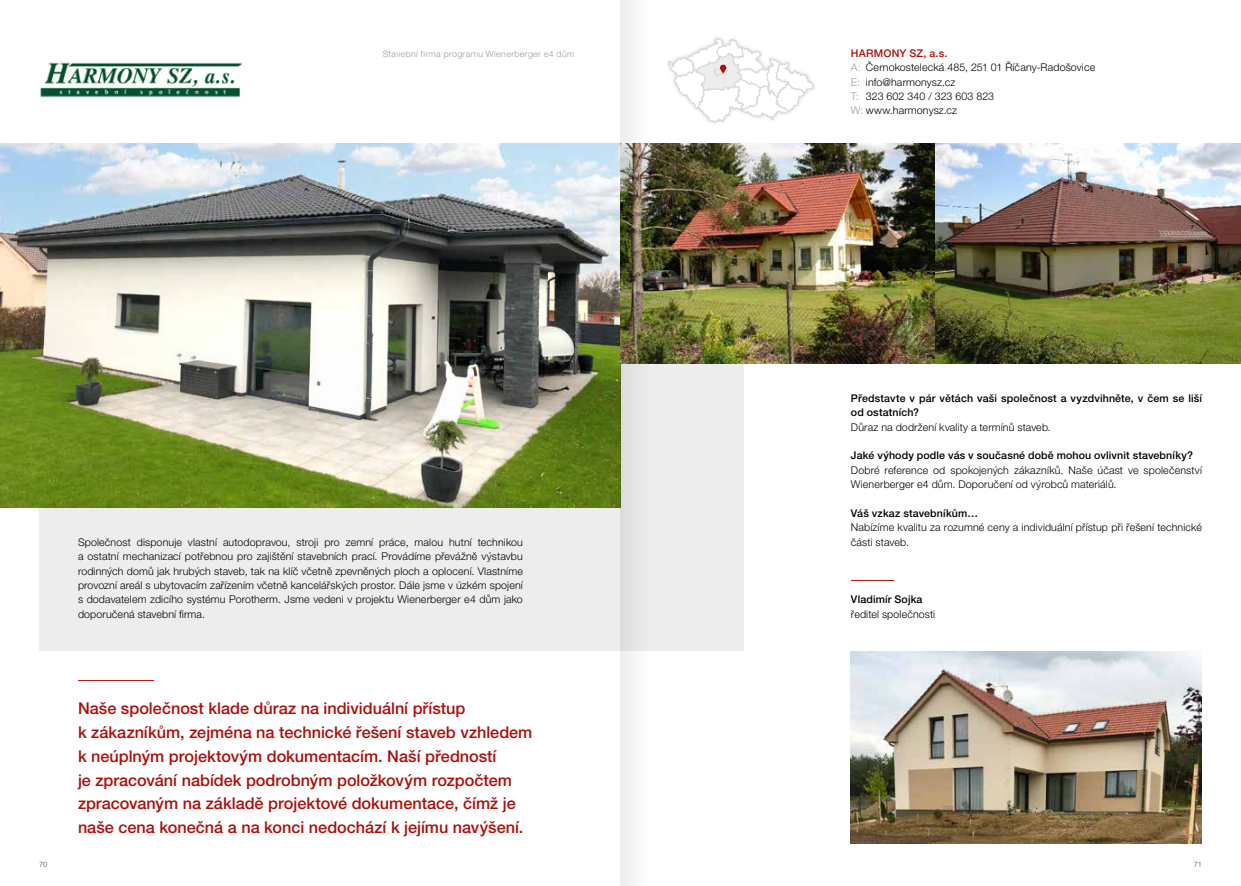
<style>
.page{position:relative;width:1241px;height:886px;background:#fff}
.page>*{position:absolute;margin:0;border:0;box-sizing:border-box;transform-origin:0 0}
.t1{font:500 16.25px/23.8px "Helvetica Neue LT Pro";color:#ae0f0a}
.t2{font:300 10.62px/14.4px "Helvetica Neue LT Pro";letter-spacing:.01em;color:#000}
.t3{font:500 10.62px/14.4px "Helvetica Neue LT Pro";letter-spacing:.015em;color:#000}
.t4{font:300 8.75px "Helvetica Neue LT Pro";letter-spacing:.045em;color:#9d9d9c}
.t5{font:300 7.5px "Helvetica Neue LT Pro";color:#575756}
.s1{font-weight:500;color:#ae0f0a}
.s2{color:#9d9d9c}
</style>
<div class="page">
<div style="left:39px;top:338px;width:704px;height:313px;background:#ededed"></div>
<img style="left:0;top:143px;width:620px;height:364px">
<hr style="left:78px;top:680px;width:76px;height:1px;background:#ae0f0a">
<svg style="left:668px;top:39px;width:145px;height:83px"></svg>
<hr style="left:850px;top:580px;width:44px;height:1px;background:#ae0f0a">
<img style="left:40px;top:62px;width:203px;height:36px">
<img style="left:850px;top:651px;width:351px;height:192px">
<img style="left:648px;top:143px;width:592px;height:220px">
<img style="left:620px;top:0;width:28px;height:886px">
<p class="t4" style="left:382px;top:48px;width:193px">Stavební firma programu Wienerberger e4 dům</p>
<p class="t2" style="left:850px;top:46px;width:246px"><span class="s1">HARMONY SZ, a.s.<br></span><span class="s2">A:</span> Černokostelecká 485, 251 01 Říčany-Radošovice<br><span class="s2">E:</span> info@harmonysz.cz<br><span class="s2">T:</span> 323 602 340 / 323 603 823<br><span class="s2">W:</span> www.harmonysz.cz</p>
<p class="t3" style="left:850px;top:391px;width:352px">Představte v pár větách vaši společnost a vyzdvihněte, v čem se liší od ostatních?</p>
<p class="t2" style="left:850px;top:419px;width:201px">Důraz na dodržení kvality a termínů staveb.</p>
<p class="t3" style="left:850px;top:448px;width:344px">Jaké výhody podle vás v současné době mohou ovlivnit stavebníky?</p>
<p class="t2" style="left:850px;top:463px;width:352px">Dobré reference od spokojených zákazníků. Naše účast ve společenství<br>Wienerberger e4 dům. Doporučení od výrobců materiálů.</p>
<p class="t3" style="left:850px;top:506px;width:129px">Váš vzkaz stavebníkům…</p>
<p class="t2" style="left:850px;top:520px;width:352px">Nabízíme kvalitu za rozumné ceny a individuální přístup při řešení technické</p>
<p class="t2" style="left:78px;top:534px;width:446px">Společnost disponuje vlastní autodopravou, stroji pro zemní práce, malou hutní technikou</p>
<p class="t2" style="left:850px;top:534px;width:60px">části staveb.</p>
<p class="t2" style="left:78px;top:549px;width:446px;text-align:justify">a ostatní mechanizací potřebnou pro zajištění stavebních prací. Provádíme převážně výstavbu rodinných domů jak hrubých staveb, tak na klíč včetně zpevněných ploch a oplocení. Vlastníme provozní areál s ubytovacím zařízením včetně kancelářských prostor. Dále jsme v úzkém spojení s dodavatelem zdicího systému Porotherm. Jsme vedeni v projektu Wienerberger e4 dům jako doporučená stavební firma.</p>
<p class="t3" style="left:850px;top:592px;width:73px">Vladimír Sojka</p>
<p class="t2" style="left:850px;top:606px;width:86px">ředitel společnosti</p>
<p class="t1" style="left:78px;top:696px;width:456px">Naše společnost klade důraz na individuální přístup<br>k zákazníkům, zejména na technické řešení staveb vzhledem k neúplným projektovým dokumentacím. Naší předností<br>je zpracování nabídek podrobným položkovým rozpočtem zpracovaným na základě projektové dokumentace, čímž je naše cena konečná a na konci nedochází k jejímu navýšení.</p>
<p class="t5" style="left:39px;top:860px;width:10px">70</p>
<p class="t5" style="left:1193px;top:860px;width:10px">71</p>
</div>
